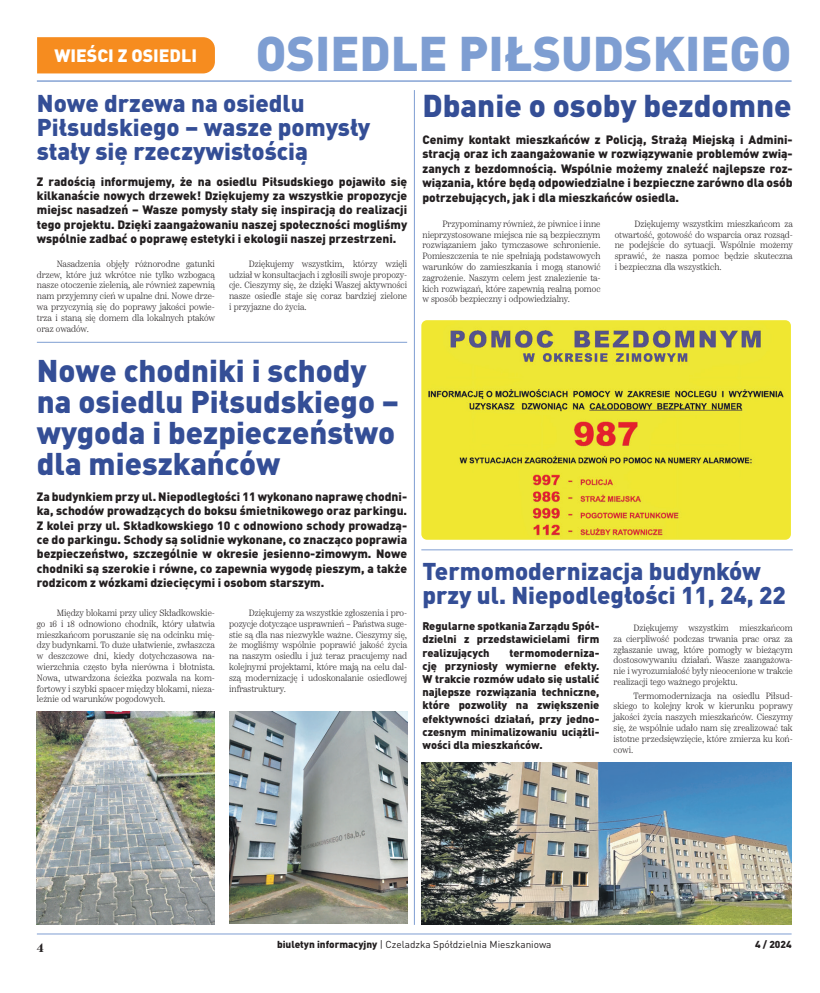
<style>
.page{position:relative;width:820px;height:993px;background:#fff}
.page>*{position:absolute;margin:0;border:0;box-sizing:border-box;transform-origin:0 0}
.Tytuł{font:900 48px "DIN Pro";color:#7e9ed2}
.Tytuł-2{font:900 31.2px "DIN Pro";color:#344e96}
.Tytuł-3{font:900 31px/31px "DIN Pro";color:#344e96}
.Tytuł-4{font:900 24px/24px "DIN Pro";color:#344e96}
.Tytuł-5{font:900 17.7px "DIN Pro";color:#fff}
.LEAD_główny{font:900 12px/14.4px "DIN Pro";color:#231f20;text-align:justify}
.t1{font:700 12px "Scotch Text";color:#231f20}
.LEAD_główny-2{font:900 11px/13.2px "DIN Pro";color:#231f20;text-align:justify}
.t2{font:10px "DIN Pro";color:#231f20}
.t3{font:900 10px "DIN Pro";color:#231f20}
.Tekst_normalny{font:300 9px/10.8px "Scotch Text Cond";color:#231f20;text-align:justify}
.s1{font-weight:900}
</style>
<div class="page">
<hr style="left:37px;top:933px;width:754px;height:1px;background:#7e9ed2">
<hr style="left:37px;top:80px;width:754px;height:2px;background:#7e9ed2">
<div style="left:37px;top:37px;width:178px;height:36px;background:#f68c1f"></div>
<img style="left:421px;top:320px;width:369px;height:219px">
<hr style="left:421px;top:549px;width:371px;height:1px;background:#7e9ed2">
<hr style="left:414px;top:90px;width:1px;height:834px;background:#7e9ed2">
<hr style="left:37px;top:342px;width:370px;height:1px;background:#7e9ed2">
<img style="left:36px;top:711px;width:179px;height:213px">
<img style="left:229px;top:711px;width:178px;height:212px">
<img style="left:421px;top:762px;width:370px;height:162px">
<p class="Tytuł-5" style="left:54px;top:40px;width:144px">WIEŚCI Z OSIEDLI</p>
<p class="Tytuł" style="left:256px;top:12px;width:537px">OSIEDLE PIŁSUDSKIEGO</p>
<p class="Tytuł-4" style="left:37px;top:88px;width:334px">Nowe drzewa na osiedlu<br>Piłsudskiego – wasze pomysły stały się rzeczywistością</p>
<p class="Tytuł-2" style="left:422px;top:79px;width:370px">Dbanie o osoby bezdomne</p>
<p class="LEAD_główny" style="left:422px;top:131px;width:371px">Cenimy kontakt mieszkańców z Policją, Strażą Miejską i Admini&shy;stracją oraz ich zaangażowanie w rozwiązywanie problemów zwią&shy;zanych z bezdomnością. Wspólnie możemy znaleźć najlepsze roz&shy;wiązania, które będą odpowiedzialne i bezpieczne zarówno dla osób potrzebujących, jak i dla mieszkańców osiedla.</p>
<p class="LEAD_główny" style="left:37px;top:172px;width:371px">Z radością informujemy, że na osiedlu Piłsudskiego pojawiło się kilkanaście nowych drzewek! Dziękujemy za wszystkie propozycje miejsc nasadzeń – Wasze pomysły stały się inspiracją do realizacji tego projektu. Dzięki zaangażowaniu naszej społeczności mogliśmy wspólnie zadbać o poprawę estetyki i ekologii naszej przestrzeni.</p>
<p class="Tekst_normalny" style="left:422px;top:218px;width:179px;text-indent:20px">Przypominamy również, że piwnice i inne nieprzystosowane miejsca nie są bezpiecznym rozwiązaniem jako tymczasowe schronienie.<br>Pomieszczenia te nie spełniają podstawowych warunków do zamieszkania i mogą stanowić zagrożenie. Naszym celem jest znalezienie ta&shy;kich rozwiązań, które zapewnią realną pomoc w sposób bezpieczny i odpowiedzialny.</p>
<p class="Tekst_normalny" style="left:614px;top:218px;width:180px;text-indent:20px">Dziękujemy wszystkim mieszkańcom za otwartość, gotowość do wsparcia oraz rozsąd&shy;ne podejście do sytuacji. Wspólnie możemy sprawić, że nasza pomoc będzie skuteczna i bezpieczna dla wszystkich.</p>
<p class="Tekst_normalny" style="left:37px;top:258px;width:180px;text-indent:20px">Nasadzenia objęły różnorodne gatunki drzew, które już wkrótce nie tylko wzbogacą nasze otoczenie zielenią, ale również zapewnią nam przyjemny cień w upalne dni. Nowe drze&shy;wa przyczynią się do poprawy jakości powie&shy;trza i staną się domem dla lokalnych ptaków oraz owadów.</p>
<p class="Tekst_normalny" style="left:229px;top:258px;width:179px;text-indent:20px">Dziękujemy wszystkim, którzy wzięli udział w konsultacjach i zgłosili swoje propozy&shy;cje. Cieszymy się, że dzięki Waszej aktywności nasze osiedle staje się coraz bardziej zielone i przyjazne do życia.</p>
<p class="Tytuł-3" style="left:37px;top:351px;width:363px">Nowe chodniki i schody na osiedlu Piłsudskiego – wygoda i bezpieczeństwo dla mieszkańców</p>
<p class="LEAD_główny" style="left:37px;top:487px;width:371px">Za budynkiem przy ul. Niepodległości 11 wykonano naprawę chodni&shy;ka, schodów prowadzących do boksu śmietnikowego oraz parkingu.<br>Z kolei przy ul. Składkowskiego 10 c odnowiono schody prowadzą&shy;ce do parkingu. Schody są solidnie wykonane, co znacząco poprawia bezpieczeństwo, szczególnie w okresie jesienno-zimowym. Nowe chodniki są szerokie i równe, co zapewnia wygodę pieszym, a także rodzicom z wózkami dziecięcymi i osobom starszym.</p>
<p class="Tekst_normalny" style="left:37px;top:607px;width:179px;text-indent:20px">Między blokami przy ulicy Składkowskie&shy;go 16 i 18 odnowiono chodnik, który ułatwia mieszkańcom poruszanie się na odcinku mię&shy;dzy budynkami. To duże ułatwienie, zwłaszcza w deszczowe dni, kiedy dotychczasowa na&shy;wierzchnia często była nierówna i błotnista.<br>Nowa, utwardzona ścieżka pozwala na kom&shy;fortowy i szybki spacer między blokami, nieza&shy;leżnie od warunków pogodowych.</p>
<p class="Tekst_normalny" style="left:229px;top:607px;width:179px;text-indent:20px">Dziękujemy za wszystkie zgłoszenia i pro&shy;pozycje dotyczące usprawnień – Państwa suge&shy;stie są dla nas niezwykle ważne. Cieszymy się, że mogliśmy wspólnie poprawić jakość życia na naszym osiedlu i już teraz pracujemy nad kolejnymi projektami, które mają na celu dal&shy;szą modernizację i udoskonalanie osiedlowej infrastruktury.</p>
<p class="Tytuł-4" style="left:422px;top:556px;width:364px">Termomodernizacja budynków przy ul. Niepodległości 11, 24, 22</p>
<p class="LEAD_główny-2" style="left:422px;top:618px;width:178px">Regularne spotkania Zarządu Spół&shy;dzielni z przedstawicielami firm realizujących</p>
<p class="LEAD_główny-2" style="left:422px;top:644px;width:178px;text-indent:87px">termomoderniza&shy;cję przyniosły wymierne efekty.<br>W trakcie rozmów udało się ustalić najlepsze rozwiązania techniczne, które pozwoliły na zwiększenie efektywności działań, przy jedno&shy;czesnym minimalizowaniu uciążli&shy;wości dla mieszkańców.</p>
<p class="Tekst_normalny" style="left:613px;top:622px;width:181px;text-indent:20px">Dziękujemy wszystkim mieszkańcom za cierpliwość podczas trwania prac oraz za zgłaszanie uwag, które pomogły w bieżącym dostosowywaniu działań. Wasze zaangażowa&shy;nie i wyrozumiałość były nieocenione w trakcie realizacji tego ważnego projektu.</p>
<p class="Tekst_normalny" style="left:613px;top:690px;width:181px;text-indent:20px">Termomodernizacja na osiedlu Piłsud&shy;skiego to kolejny krok w kierunku poprawy jakości życia naszych mieszkańców. Cieszymy się, że wspólnie udało nam się zrealizować tak istotne przedsięwzięcie, które zmierza ku koń&shy;cowi.</p>
<h3 class="t1" style="left:37px;top:938px;width:9px">4</h3>
<p class="t2" style="left:277px;top:936px;width:276px"><span class="s1">biuletyn informacyjny</span> | Czeladzka Spółdzielnia Mieszkaniowa</p>
<p class="t3" style="left:754px;top:935px;width:38px">4 / 2024</p>
</div>
